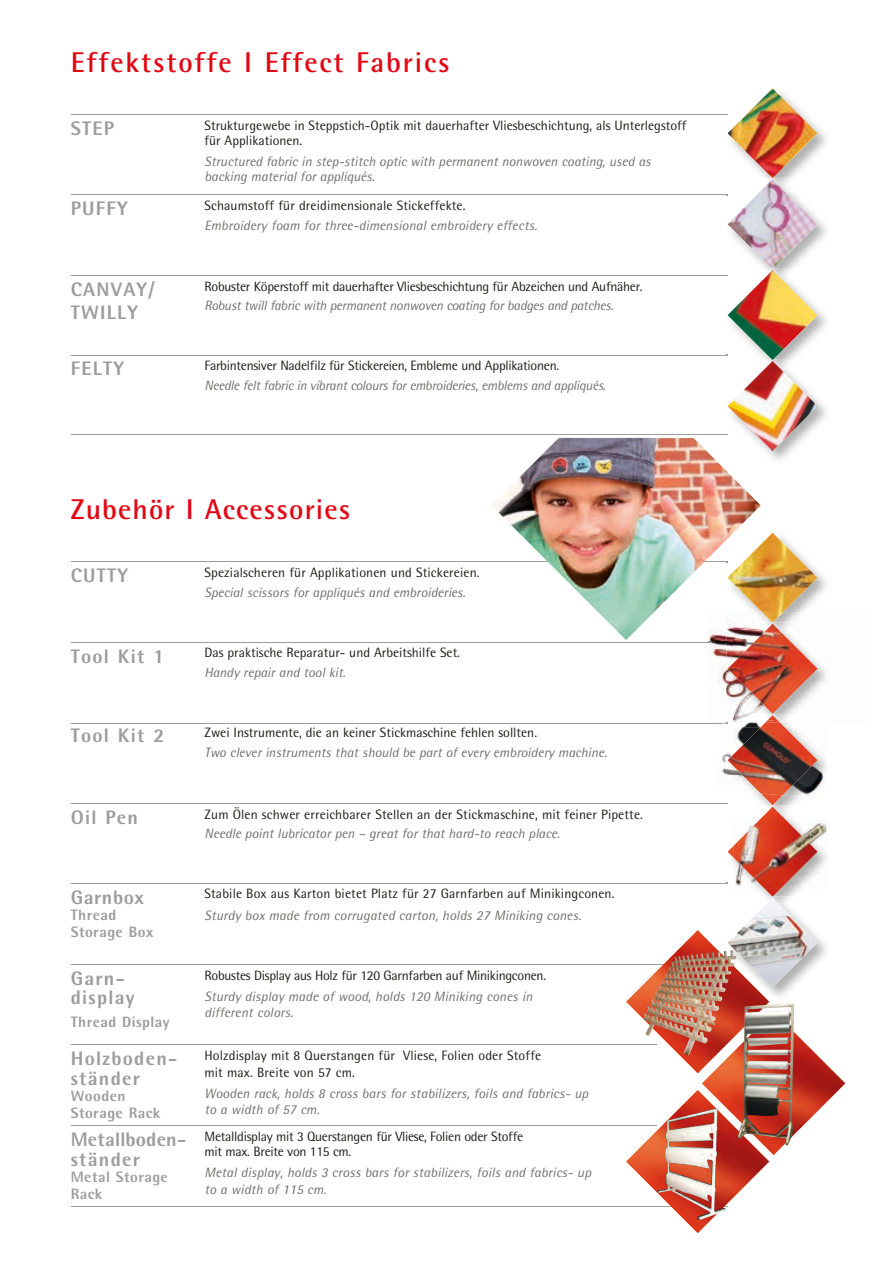
<style>
.page{position:relative;width:893px;height:1263px;background:#fff}
.page>*{position:absolute;margin:0;border:0;box-sizing:border-box;transform-origin:0 0}
.t1{font:700 28.65px "Rotis Semi Sans";letter-spacing:.065em;color:#e30614}
.t2{font:700 28.65px "Rotis Semi Sans";letter-spacing:.04em;color:#e30614}
.t3{font:800 19.5px/19.5px "Rotis Semi Sans";letter-spacing:.065em;color:#9d9d9d}
.t4{font:800 19.5px/19.5px "Rotis Semi Sans";letter-spacing:.01em;color:#9d9d9d}
.t5{font:800 19.5px "Rotis Semi Sans";letter-spacing:.03em;color:#9d9d9d}
.t6{font:800 15px/16.5px "Rotis Semi Sans";letter-spacing:.03em;color:#9d9d9d}
.t7{font:italic 13.5px/16.5px "Rotis Semi Sans";color:#70706f}
.t8{font:13.5px/15px "Rotis Semi Sans";color:#1d1d1b}
.t9{font:13.5px/15px "Rotis Semi Sans";letter-spacing:-.02em;color:#1d1d1b}
.t10{font:italic 13.5px "Rotis Semi Sans";letter-spacing:-.02em;color:#70706f}
</style>
<div class="page">
<hr style="left:71px;top:114px;width:657px;height:1px;background:#9d9d9d">
<hr style="left:71px;top:561px;width:657px;height:1px;background:#9d9d9d">
<hr style="left:71px;top:194px;width:657px;height:1px;background:#9d9d9d">
<hr style="left:71px;top:642px;width:657px;height:1px;background:#9d9d9d">
<hr style="left:71px;top:275px;width:657px;height:1px;background:#9d9d9d">
<hr style="left:71px;top:803px;width:657px;height:1px;background:#9d9d9d">
<hr style="left:71px;top:723px;width:657px;height:1px;background:#9d9d9d">
<hr style="left:71px;top:355px;width:657px;height:1px;background:#9d9d9d">
<hr style="left:71px;top:434px;width:657px;height:1px;background:#9d9d9d">
<hr style="left:71px;top:883px;width:657px;height:1px;background:#9d9d9d">
<hr style="left:71px;top:1044px;width:585px;height:1px;background:#9d9d9d">
<hr style="left:71px;top:964px;width:657px;height:1px;background:#9d9d9d">
<hr style="left:71px;top:1125px;width:585px;height:1px;background:#9d9d9d">
<hr style="left:71px;top:1206px;width:657px;height:1px;background:#9d9d9d">
<img style="left:766px;top:308px;width:60px;height:152px">
<img style="left:817px;top:360px;width:9px;height:14px">
<img style="left:726px;top:88px;width:91px;height:363px">
<img style="left:492px;top:438px;width:269px;height:202px">
<img style="left:626px;top:533px;width:219px;height:700px">
<img style="left:765px;top:720px;width:15px;height:3px">
<h1 class="t1" style="left:71px;top:44px;width:381px">Effektstoffe I Effect Fabrics</h1>
<h2 class="t3" style="left:71px;top:118px;width:45px">STEP</h2>
<p class="t8" style="left:204px;top:118px;width:484px">Strukturgewebe in Steppstich-Optik mit dauerhafter Vliesbeschichtung, als Unterlegstoff für Applikationen.</p>
<p class="t7" style="left:204px;top:154px;width:448px;line-height:15px">Structured fabric in step-stitch optic with permanent nonwoven coating, used as backing material for appliqués.</p>
<h2 class="t3" style="left:71px;top:199px;width:58px">PUFFY</h2>
<p class="t8" style="left:204px;top:198px;width:263px">Schaumstoff für dreidimensionale Stickeffekte.</p>
<p class="t7" style="left:204px;top:217px;width:334px">Embroidery foam for three-dimensional embroidery effects.</p>
<h2 class="t3" style="left:71px;top:278px;width:85px;line-height:22.6px">CANVAY/<br>TWILLY</h2>
<p class="t9" style="left:204px;top:279px;width:440px">Robuster Köperstoff mit dauerhafter Vliesbeschichtung für Abzeichen und Aufnäher.</p>
<p class="t10" style="left:204px;top:298px;width:410px">Robust twill fabric with permanent nonwoven coating for badges and patches.</p>
<h2 class="t3" style="left:71px;top:358px;width:55px">FELTY</h2>
<p class="t9" style="left:204px;top:358px;width:356px">Farbintensiver Nadelfilz für Stickereien, Embleme und Applikationen.</p>
<p class="t10" style="left:204px;top:377px;width:403px">Needle felt fabric in vibrant colours for embroideries, emblems and appliqués.</p>
<h1 class="t2" style="left:71px;top:491px;width:281px">Zubehör I Accessories</h1>
<h2 class="t3" style="left:71px;top:565px;width:59px">CUTTY</h2>
<p class="t8" style="left:204px;top:565px;width:277px">Spezialscheren für Applikationen und Stickereien.</p>
<p class="t7" style="left:204px;top:584px;width:263px">Special scissors for appliqués and embroideries.</p>
<h2 class="t3" style="left:71px;top:646px;width:95px">Tool Kit 1</h2>
<p class="t8" style="left:204px;top:645px;width:257px">Das praktische Reparatur- und Arbeitshilfe Set.</p>
<p class="t7" style="left:204px;top:664px;width:143px">Handy repair and tool kit.</p>
<h2 class="t3" style="left:71px;top:726px;width:95px">Tool Kit 2</h2>
<p class="t8" style="left:204px;top:725px;width:334px">Zwei Instrumente, die an keiner Stickmaschine fehlen sollten.</p>
<p class="t7" style="left:204px;top:744px;width:404px">Two clever instruments that should be part of every embroidery machine.</p>
<h2 class="t3" style="left:71px;top:807px;width:69px">Oil Pen</h2>
<p class="t8" style="left:204px;top:806px;width:440px">Zum Ölen schwer erreichbarer Stellen an der Stickmaschine, mit feiner Pipette.</p>
<p class="t7" style="left:204px;top:825px;width:357px">Needle point lubricator pen – great for that hard-to reach place.</p>
<h2 class="t5" style="left:71px;top:884px;width:75px">Garnbox</h2>
<p class="t6" style="left:71px;top:906px;width:84px">Thread<br>Storage Box</p>
<p class="t8" style="left:204px;top:886px;width:412px">Stabile Box aus Karton bietet Platz für 27 Garnfarben auf Minikingconen.</p>
<p class="t7" style="left:204px;top:906px;width:378px">Sturdy box made from corrugated carton, holds 27 Miniking cones.</p>
<h2 class="t3" style="left:71px;top:968px;width:65px">Garn&shy;display</h2>
<p class="t6" style="left:71px;top:1013px;width:100px">Thread Display</p>
<p class="t9" style="left:204px;top:967px;width:343px">Robustes Display aus Holz für 120 Garnfarben auf Minikingconen.</p>
<p class="t7" style="left:204px;top:988px;width:330px">Sturdy display made of wood, holds 120 Miniking cones in different colors.</p>
<h2 class="t3" style="left:71px;top:1048px;width:108px">Holzboden&shy;ständer</h2>
<p class="t6" style="left:71px;top:1087px;width:91px">Wooden<br>Storage Rack</p>
<p class="t8" style="left:204px;top:1047px;width:338px;line-height:16.5px">Holzdisplay mit 8 Querstangen für Vliese, Folien oder Stoffe mit max. Breite von 57 cm.</p>
<p class="t7" style="left:204px;top:1084px;width:385px">Wooden rack, holds 8 cross bars for stabilizers, foils and fabrics- up to a width of 57 cm.</p>
<h2 class="t4" style="left:71px;top:1129px;width:117px">Metallboden&shy;ständer</h2>
<p class="t6" style="left:71px;top:1169px;width:99px">Metal Storage<br>Rack</p>
<p class="t9" style="left:204px;top:1129px;width:320px">Metalldisplay mit 3 Querstangen für Vliese, Folien oder Stoffe mit max. Breite von 115 cm.</p>
<p class="t7" style="left:204px;top:1164px;width:388px">Metal display, holds 3 cross bars for stabilizers, foils and fabrics- up to a width of 115 cm.</p>
</div>
